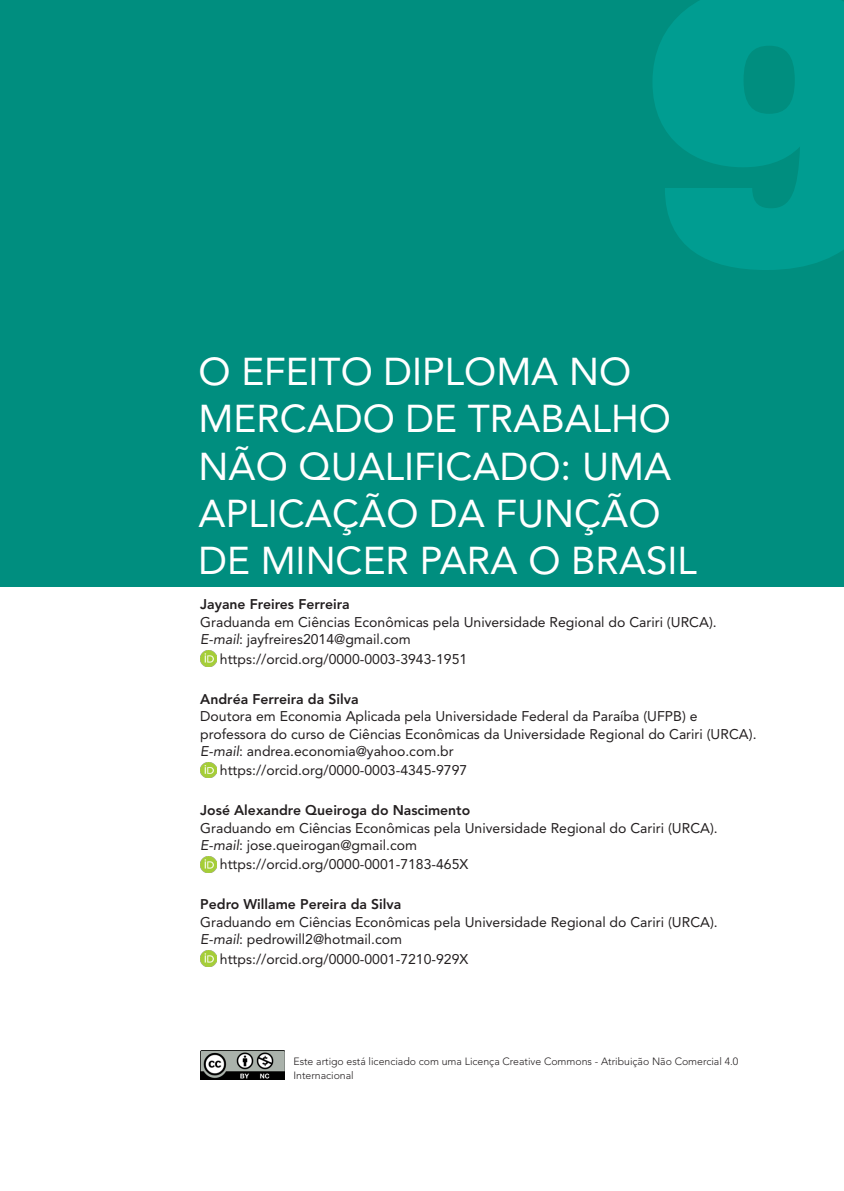
<style>
.page{position:relative;width:844px;height:1191px;background:#fff}
.page>*{position:absolute;margin:0;border:0;box-sizing:border-box;transform-origin:0 0}
.t1{font:38.5px/47.2px "Avenir";color:#fff}
.t2{font:14px/17.5px "Avenir";color:#231f20}
.t3{font:800 14px "Avenir";color:#231f20}
.t4{font:300 10.5px/14px "Avenir";color:#231f20}
.s1{font-style:italic}
</style>
<div class="page">
<img style="left:200px;top:1050px;width:84px;height:29px">
<div style="left:0;top:0;width:843px;height:586px;background:#008e7f"></div>
<img style="left:200px;top:650px;width:16px;height:16px">
<img style="left:200px;top:762px;width:16px;height:16px">
<img style="left:200px;top:856px;width:16px;height:16px">
<img style="left:200px;top:950px;width:16px;height:16px">
<h1 class="t1" style="left:198px;top:348px;width:474px">O EFEITO DIPLOMA NO<br>ME RCADO DE TRABALH O<br>NÃO QUALIFICADO: UMA<br>APL ICAÇÃO DA FUN ÇÃO<br>DE MINCE</h1>
<h1 class="t1" style="left:385px;top:537px;width:309px">R PARA O BRASIL</h1>
<p class="t3" style="left:200px;top:596px;width:151px">Jayane Freires Ferreira</p>
<p class="t2" style="left:200px;top:613px;width:518px">Graduanda em Ciências Econômicas pela U niversidade Regional do Cariri (U RCA).<br><span class="s1">E-mail</span>: jayfreires2014@gmail.com</p>
<p class="t2" style="left:220px;top:650px;width:249px">https://orcid.org/0000-0003-3943-1951</p>
<p class="t3" style="left:200px;top:690px;width:160px">Andréa Ferreira da Silva</p>
<p class="t2" style="left:200px;top:707px;width:557px">Doutora em Economia Aplicada pela U niversidade Federal da Paraíba (U FPB) e professora do curso de Ciências Econômicas da U niversidade Regional do Cariri (U RCA).<br><span class="s1">E-mail</span>: andrea.economia@yahoo.com.br</p>
<p class="t2" style="left:220px;top:762px;width:249px">https://orcid.org/0000-0003-4345-9797</p>
<p class="t3" style="left:200px;top:802px;width:271px">José Alexandre Queiroga do Nascimento</p>
<p class="t2" style="left:200px;top:819px;width:519px">Graduando em Ciências Econômicas pela U niversidade Regional do Cariri (U RCA).<br><span class="s1">E-mail</span>: jose.queirogan@gmail.com</p>
<p class="t2" style="left:220px;top:856px;width:250px">https://orcid.org/0000-0001-7183-465X</p>
<p class="t3" style="left:200px;top:896px;width:202px">Pedro Willame Pereira da Silva</p>
<p class="t2" style="left:200px;top:913px;width:519px">Graduando em Ciências Econômicas pela U niversidade Regional do Cariri (U RCA).<br><span class="s1">E-mail</span>: pedrowill2@hotmail.com</p>
<p class="t2" style="left:220px;top:950px;width:250px">https://orcid.org/0000-0001-7210-929X</p>
<p class="t4" style="left:293px;top:1054px;width:446px">Este artigo está licenciado com uma Licença Creative Commons - Atribuição Não Comercial 4.0<br>Internacional</p>
</div>
